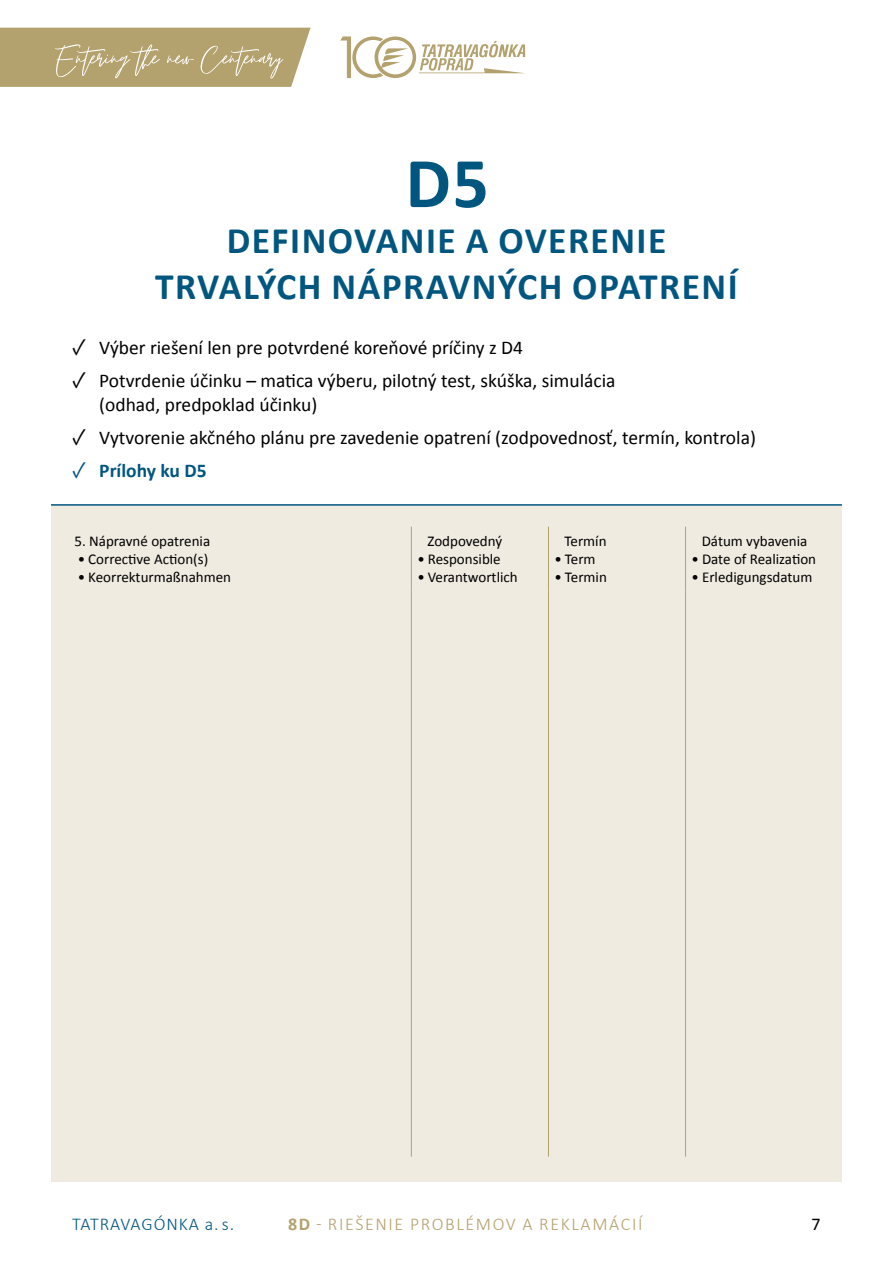
<style>
.page{position:relative;width:893px;height:1263px;background:#fff}
.page>*{position:absolute;margin:0;border:0;box-sizing:border-box;transform-origin:0 0}
.t1{font:700 72px "Calibri";color:#00567f}
.t2{font:700 37.5px/46.2px "Calibri";letter-spacing:.04em;color:#00567f;text-align:center}
.t3{font:19.5px/24.6px "Calibri";color:#000}
.t4{font:700 19.5px "Calibri";color:#00567f}
.t5{font:300 18px "Calibri";letter-spacing:.09em;color:#b3a16e}
.t6{font:300 18px "Calibri";letter-spacing:.05em;color:#00567f}
.t7{font:18px "Calibri";color:#000}
.t8{font:15px "Calibri";color:#000}
.s1{font-family:"Acumin Pro"}
.s2{font-family:"Acumin Pro";font-weight:400}
.s3{font-weight:700}
</style>
<div class="page">
<svg style="left:340px;top:36px;width:186px;height:42px"></svg>
<svg style="left:0;top:28px;width:311px;height:59px;background:#b8a879"></svg>
<div style="left:51px;top:505px;width:791px;height:676px;background:#efebe1"></div>
<hr style="left:51px;top:504px;width:791px;height:2px;background:#00567f">
<hr style="left:411px;top:527px;width:1px;height:63px;background:#b3a16e">
<hr style="left:548px;top:527px;width:1px;height:63px;background:#b3a16e">
<hr style="left:685px;top:527px;width:1px;height:63px;background:#b3a16e">
<hr style="left:411px;top:590px;width:1px;height:567px;background:#b3a16e">
<hr style="left:548px;top:590px;width:1px;height:567px;background:#b3a16e">
<hr style="left:685px;top:590px;width:1px;height:567px;background:#b3a16e">
<h1 class="t1" style="left:406px;top:132px;width:85px">D5</h1>
<h2 class="t2" style="left:155px;top:216px;width:584px">DEFINOVANIE A OVERENIE<br>TRVALÝCH NÁPRAVNÝCH OPATRENÍ</h2>
<p class="t3" style="left:72px;top:334px;width:452px"><span class="s1">✓</span> Výber riešení len pre potvrdené koreňové príčiny z D4</p>
<p class="t3" style="left:99px;top:367px;width:518px;text-indent:-27px"><span class="s1">✓</span> Potvrdenie účinku – matica výberu, pilotný test, skúška, simulácia (odhad, predpoklad účinku)</p>
<p class="t3" style="left:72px;top:425px;width:685px"><span class="s1">✓</span> Vytvorenie akčného plánu pre zavedenie opatrení (zodpovednosť, termín, kontrola)</p>
<p class="t4" style="left:72px;top:457px;width:136px"><span class="s2">✓</span> Prílohy ku D5</p>
<p class="t8" style="left:74px;top:531px;width:137px">5. Nápravné opatrenia</p>
<p class="t8" style="left:78px;top:549px;width:132px">• Corrective Action(s)</p>
<p class="t8" style="left:78px;top:567px;width:155px">• Keorrekturmaßnahmen</p>
<p class="t8" style="left:427px;top:531px;width:76px">Zodpovedný</p>
<p class="t8" style="left:417px;top:549px;width:85px">• Responsible</p>
<p class="t8" style="left:417px;top:567px;width:102px">• Verantwortlich</p>
<p class="t8" style="left:565px;top:531px;width:43px">Termín</p>
<p class="t8" style="left:554px;top:549px;width:43px">• Term</p>
<p class="t8" style="left:554px;top:567px;width:54px">• Termin</p>
<p class="t8" style="left:702px;top:531px;width:107px">Dátum vybavenia</p>
<p class="t8" style="left:691px;top:549px;width:126px">• Date of Realization</p>
<p class="t8" style="left:691px;top:567px;width:122px">• Erledigungsdatum</p>
<p class="t6" style="left:72px;top:1212px;width:163px">TATRAVAGÓNKA a. s.</p>
<p class="t5" style="left:288px;top:1212px;width:356px"><span class="s3">8D</span> - RIEŠENIE PROBLÉMOV A REKLAMÁCIÍ</p>
<p class="t7" style="left:812px;top:1211px;width:11px">7</p>
</div>
